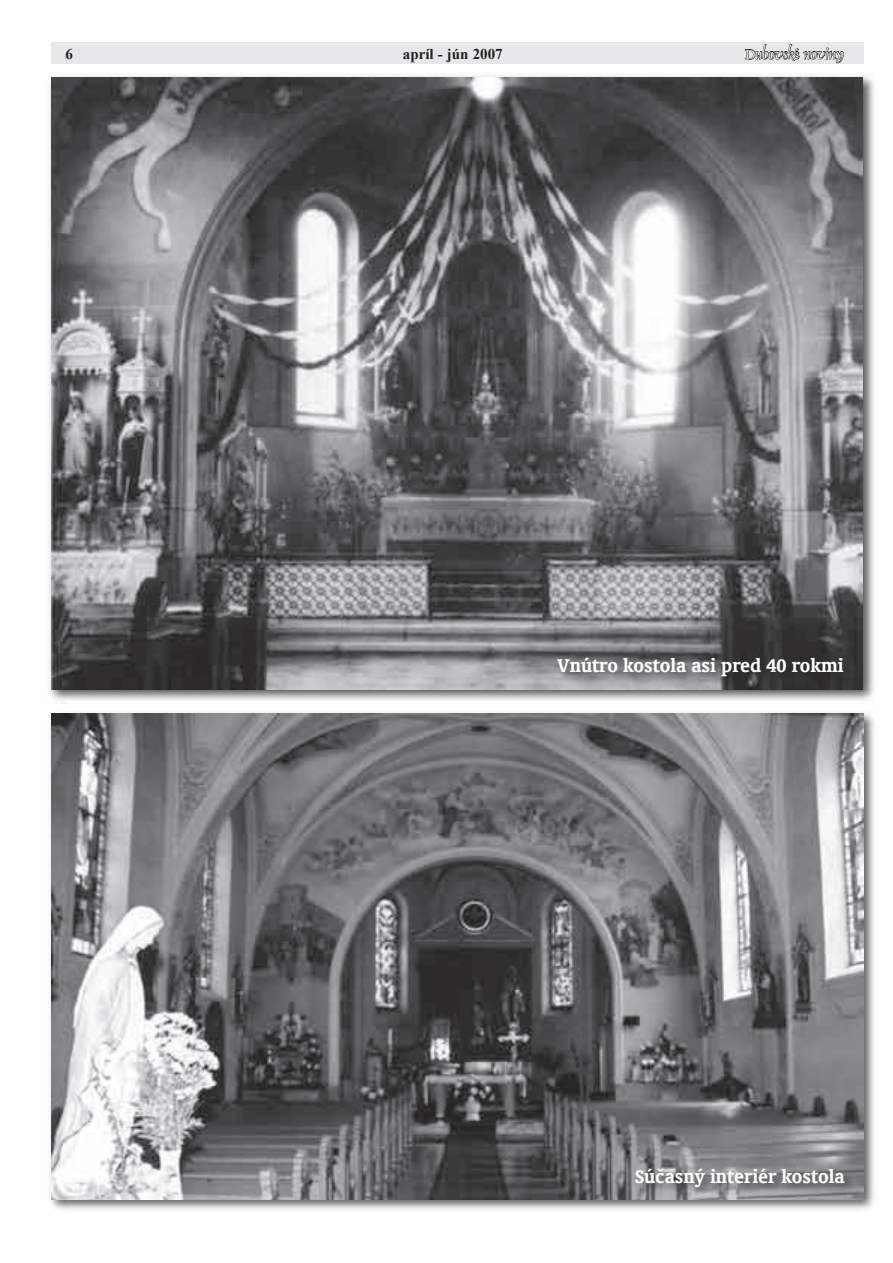
<style>
.page{position:relative;width:893px;height:1263px;background:#fff}
.page>*{position:absolute;margin:0;border:0;box-sizing:border-box;transform-origin:0 0}
.t1{font:21px "Oranda AT Bold";color:#fff}
.t2{font:700 15px "Times New Roman";color:#231f20}
.t3{font:15px "Dauphin Plain";color:#fff}
</style>
<div class="page">
<div style="left:51px;top:43px;width:812px;height:21px;background:#e6e7e9"></div>
<svg style="left:745px;top:42px;width:99px;height:21px"></svg>
<div style="left:46px;top:72px;width:831px;height:632px;background:#231f20;opacity:.75"></div>
<img style="left:51px;top:77px;width:812px;height:612px">
<div style="left:46px;top:708px;width:831px;height:505px;background:#231f20;opacity:.75"></div>
<img style="left:52px;top:714px;width:811px;height:486px">
<div style="left:553px;top:654px;width:303px;height:36px;background:#231f20;opacity:.75"></div>
<div style="left:631px;top:1164px;width:227px;height:36px;background:#231f20;opacity:.75"></div>
<p class="t2" style="left:65px;top:43px;width:9px">6</p>
<p class="t2" style="left:403px;top:43px;width:101px">apríl - jún 2007</p>
<p class="t3" style="left:745px;top:45px;width:100px">Dubovské noviny</p>
<p class="t1" style="left:557px;top:654px;width:288px">Vnútro kostola asi pred 40 rokmi</p>
<p class="t1" style="left:635px;top:1165px;width:211px">Súčasný interiér kostola</p>
</div>
